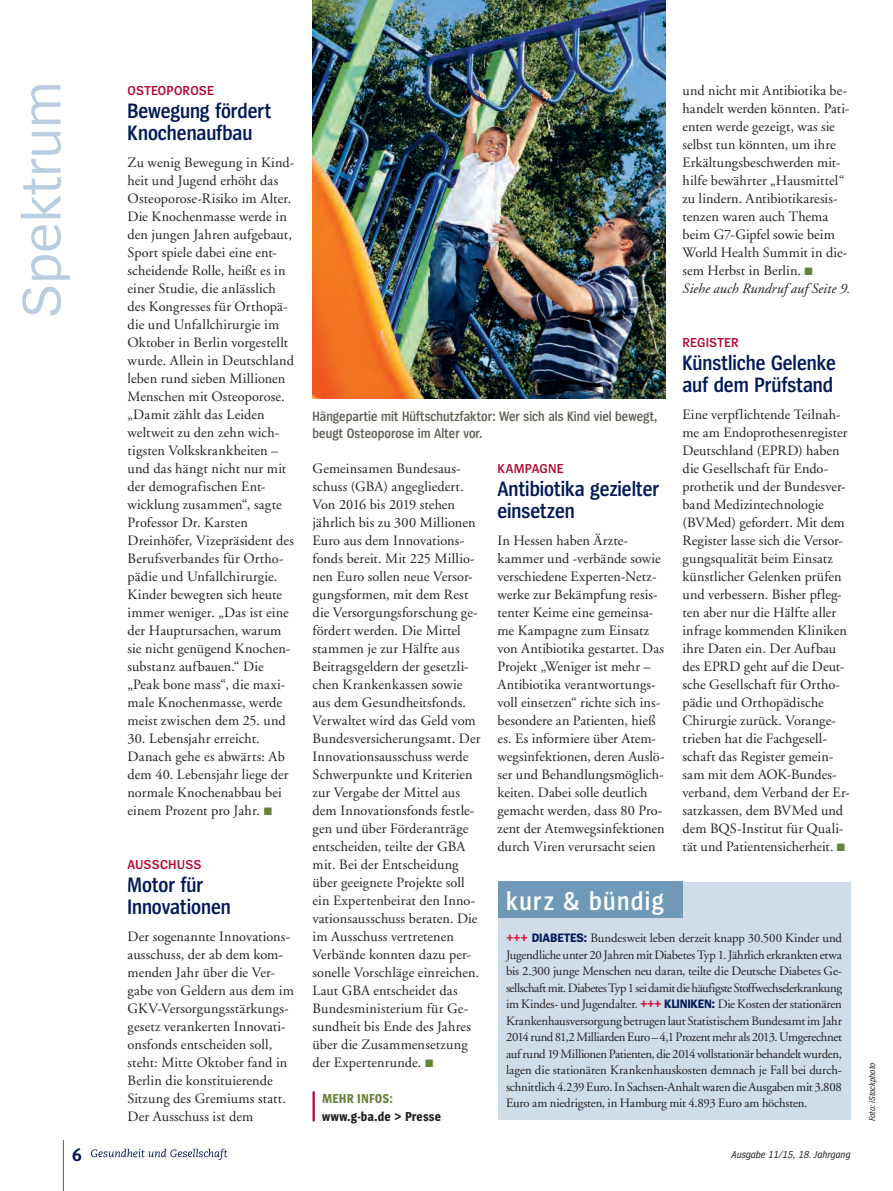
<style>
.page{position:relative;width:893px;height:1191px;background:#fff}
.page>*{position:absolute;margin:0;border:0;box-sizing:border-box;transform-origin:0 0}
.t1{font:57px "Spiegel";color:#baccdf}
.t2{font:600 27px "Spiegel Cd";letter-spacing:.05em;color:#fff}
.Spektrum_Head_GG-bla{font:600 21.75px/22.5px "Spiegel Cd";letter-spacing:-.005em;color:#011958}
.Spektrum_Fließ_Flatt{font:14.25px/18px "GG Garamond";letter-spacing:.005em;color:#231f20}
.allg-Bildunterschrif{font:600 14.25px/17.1px "Spiegel Cd";color:#606155}
.Spektrum_Fließ_Flatt-2{font:italic 14.25px "GG Garamond";letter-spacing:.005em;color:#231f20}
.Spektrum_Dachzeile{font:600 13.5px "Spiegel";letter-spacing:.01em;color:#b00630}
.Mehr_Infos{font:700 13.5px "Spiegel Cd";letter-spacing:.015em;color:#231f20}
.Mehr_Infos-2{font:700 13.5px "Spiegel Cd";letter-spacing:.01em;color:#67833b}
.Box_Body_Block{font:12.75px/16.5px "GG Garamond";letter-spacing:-.015em;color:#231f20;text-align:justify}
.t3{font:italic 10.5px "Spiegel Cd";color:#231f20}
.allg-Fotocredits{font:italic 9px "Spiegel Cd";color:#231f20}
.s1{color:#67833b}
.s2{font-family:"Spiegel";font-weight:700;color:#d7123e}
.s3{font-family:"Spiegel";font-weight:700;color:#011958}
</style>
<div class="page">
<hr style="left:63px;top:1140px;width:1px;height:51px;background:#606155">
<svg style="left:91px;top:1148px;width:136px;height:11px"></svg>
<img style="left:313px;top:0;width:352px;height:398px">
<div style="left:497px;top:882px;width:353px;height:238px;background:#d0dde9"></div>
<div style="left:497px;top:881px;width:185px;height:37px;background:#6f99b7"></div>
<hr style="left:313px;top:1091px;width:2px;height:30px;background:#b00630">
<h1 class="t1" style="left:13px;top:318px;width:239px;rotate:-90deg">Spektrum</h1>
<p class="Spektrum_Dachzeile" style="left:128px;top:84px;width:88px">OSTEOPOROSE</p>
<p class="Spektrum_Head_GG-bla" style="left:128px;top:100px;width:146px">Bewegung fördert<br>Knochenaufbau</p>
<p class="Spektrum_Fließ_Flatt" style="left:128px;top:153px;width:168px">Zu wenig Bewegung in Kind&shy;heit und Jugend erhöht das<br>Osteoporose-Risiko im Alter.<br>Die Knochenmasse werde in den jungen Jahren aufgebaut,<br>Sport spiele dabei eine ent&shy;scheidende Rolle, heißt es in einer Studie, die anlässlich des Kongresses für Orthopä&shy;die und Unfallchirurgie im<br>Oktober in Berlin vorgestellt wurde. Allein in Deutschland leben rund sieben Millionen<br>Menschen mit Osteoporose. „Damit zählt das Leiden weltweit zu den zehn wich&shy;tigsten Volkskrankheiten – und das hängt nicht nur mit der demografischen Ent&shy;wicklung zusammen“, sagte<br>Professor Dr. Karsten<br>Dreinhöfer, Vizepräsident des<br>Berufsverbandes für Ortho&shy;pädie und Unfallchirurgie.<br>Kinder bewegten sich heute immer weniger. „Das ist eine der Hauptursachen, warum sie nicht genügend Knochen&shy;substanz aufbauen.“ Die „Peak bone mass“, die maxi&shy;male Knochenmasse, werde meist zwischen dem 25. und</p>
<p class="Spektrum_Fließ_Flatt" style="left:128px;top:729px;width:162px">30. Lebensjahr erreicht.<br>Danach gehe es abwärts: Ab dem 40. Lebensjahr liege der normale Knochenabbau bei einem Prozent pro Jahr. <span class="s1">√</span></p>
<p class="Spektrum_Dachzeile" style="left:128px;top:858px;width:76px">AUSSCHUSS</p>
<p class="Spektrum_Head_GG-bla" style="left:128px;top:874px;width:105px">Motor für<br>Innovationen</p>
<p class="Spektrum_Fließ_Flatt" style="left:128px;top:927px;width:168px">Der sogenannte Innovations&shy;ausschuss, der ab dem kom&shy;menden Jahr über die Ver&shy;gabe von Geldern aus dem im<br>GKV-Versorgungsstärkungs&shy;gesetz verankerten Innovati&shy;onsfonds entscheiden soll, steht: Mitte Oktober fand in<br>Berlin die konstituierende<br>Sitzung des Gremiums statt.<br>Der Ausschuss ist dem</p>
<p class="Spektrum_Fließ_Flatt" style="left:682px;top:81px;width:169px">und nicht mit Antibiotika be&shy;handelt werden könnten. Pati&shy;enten werde gezeigt, was sie selbst tun könnten, um ihre<br>Erkältungsbeschwerden mit&shy;hilfe bewährter „Hausmittel“ zu lindern. Antibiotikaresis&shy;tenzen waren auch Thema beim G7-Gipfel sowie beim<br>World Health Summit in die&shy;sem Herbst in Berlin. <span class="s1">√</span></p>
<p class="Spektrum_Fließ_Flatt-2" style="left:682px;top:280px;width:169px">Siehe auch Rundruf auf Seite 9.</p>
<p class="Spektrum_Dachzeile" style="left:682px;top:336px;width:58px">REGISTER</p>
<p class="Spektrum_Head_GG-bla" style="left:682px;top:352px;width:155px">Künstliche Gelenke auf dem Prüfstand</p>
<p class="Spektrum_Fließ_Flatt" style="left:682px;top:405px;width:169px">Eine verpflichtende Teilnah&shy;me am Endoprothesenregister<br>Deutschland (EPRD) haben die Gesellschaft für Endo&shy;prothetik und der Bundesver&shy;band Medizintechnologie (BVMed) gefordert. Mit dem<br>Register lasse sich die Versor&shy;gungsqualität beim Einsatz künstlicher Gelenken prüfen und verbessern. Bisher pfleg&shy;ten aber nur die Hälfte aller infrage kommenden Kliniken ihre Daten ein. Der Aufbau des EPRD geht auf die Deut&shy;sche Gesellschaft für Ortho&shy;pädie und Orthopädische<br>Chirurgie zurück. Vorange&shy;trieben hat die Fachgesell&shy;schaft das Register gemein&shy;sam mit dem AOK-Bundes&shy;verband, dem Verband der Er&shy;satzkassen, dem BVMed und dem BQS-Institut für Quali&shy;tät und Patientensicherheit. <span class="s1">√</span></p>
<p class="allg-Bildunterschrif" style="left:313px;top:408px;width:346px">Hängepartie mit Hüftschutzfaktor: Wer sich als Kind viel bewegt, beugt Osteoporose im Alter vor.</p>
<p class="Spektrum_Fließ_Flatt" style="left:313px;top:459px;width:169px">Gemeinsamen Bundesaus&shy;schuss (GBA) angegliedert.<br>Von 2016 bis 2019 stehen jährlich bis zu 300 Millionen<br>Euro aus dem Innovations&shy;fonds bereit. Mit 225 Millio&shy;nen Euro sollen neue Versor&shy;gungsformen, mit dem Rest die Versorgungsforschung ge&shy;fördert werden. Die Mittel stammen je zur Hälfte aus<br>Beitragsgeldern der gesetzli&shy;chen Krankenkassen sowie aus dem Gesundheitsfonds.<br>Verwaltet wird das Geld vom<br>Bundesversicherungsamt. Der<br>Innovationsausschuss werde<br>Schwerpunkte und Kriterien zur Vergabe der Mittel aus dem Innovationsfonds festle&shy;gen und über Förderanträge entscheiden, teilte der GBA mit. Bei der Entscheidung über geeignete Projekte soll ein Expertenbeirat den Inno&shy;vationsausschuss beraten. Die im Ausschuss vertretenen<br>Verbände konnten dazu per&shy;sonelle Vorschläge einreichen.<br>Laut GBA entscheidet das<br>Bundesministerium für Ge&shy;sundheit bis Ende des Jahres über die Zusammensetzung der Expertenrunde. <span class="s1">√</span></p>
<p class="Mehr_Infos-2" style="left:322px;top:1092px;width:72px">MEHR INFOS:</p>
<p class="Mehr_Infos" style="left:322px;top:1110px;width:121px">www.g-ba.de &gt; Presse</p>
<p class="Spektrum_Dachzeile" style="left:497px;top:462px;width:68px">KAMPAGNE</p>
<p class="Spektrum_Head_GG-bla" style="left:497px;top:478px;width:163px">Antibiotika gezielter einsetzen</p>
<p class="Spektrum_Fließ_Flatt" style="left:497px;top:531px;width:169px">In Hessen haben Ärzte&shy;kammer und -verbände sowie verschiedene Experten-Netz&shy;werke zur Bekämpfung resis&shy;tenter Keime eine gemeinsa&shy;me Kampagne zum Einsatz von Antibiotika gestartet. Das<br>Projekt „Weniger ist mehr –<br>Antibiotika verantwortungs&shy;voll einsetzen“ richte sich ins&shy;besondere an Patienten, hieß es. Es informiere über Atem&shy;wegsinfektionen, deren Auslö&shy;ser und Behandlungsmöglich&shy;keiten. Dabei solle deutlich gemacht werden, dass 80 Pro&shy;zent der Atemwegsinfektionen durch Viren verursacht seien</p>
<p class="t2" style="left:506px;top:887px;width:160px">kurz &amp; bündig</p>
<p class="Box_Body_Block" style="left:506px;top:930px;width:337px"><span class="s2">+++</span> <span class="s3">DIABETES:</span> Bundesweit leben derzeit knapp 30.500 Kinder und Jugendliche unter 20 Jahren mit Diabetes Typ 1. Jährlich erkrankten etwa bis 2.300 junge Menschen neu daran, teilte die Deutsche Diabetes Ge&shy;sellschaft mit. Diabetes Typ 1 sei damit die häufigste Stoffwechselerkrankung im Kindes- und Jugendalter. <span class="s2">+++</span> <span class="s3">KLINIKEN:</span> Die Kosten der stationären Krankenhausversorgung betrugen laut Statistischem Bundesamt im Jahr 2014 rund 81,2 Milliarden Euro – 4,1 Prozent mehr als 2013. Umgerechnet auf rund 19 Millionen Patienten, die 2014 vollstationär behandelt wurden, lagen die stationären Krankenhauskosten demnach je Fall bei durch&shy;schnittlich 4.239 Euro. In Sachsen-Anhalt waren die Ausgaben mit 3.808<br>Euro am niedrigsten, in Hamburg mit 4.893 Euro am höchsten.</p>
<p class="t3" style="left:732px;top:1149px;width:120px">Ausgabe 11/15, 18. Jahrgang</p>
<p class="allg-Fotocredits" style="left:868px;top:1121px;width:60px;rotate:-90deg">Foto: iStockphoto</p>
</div>
